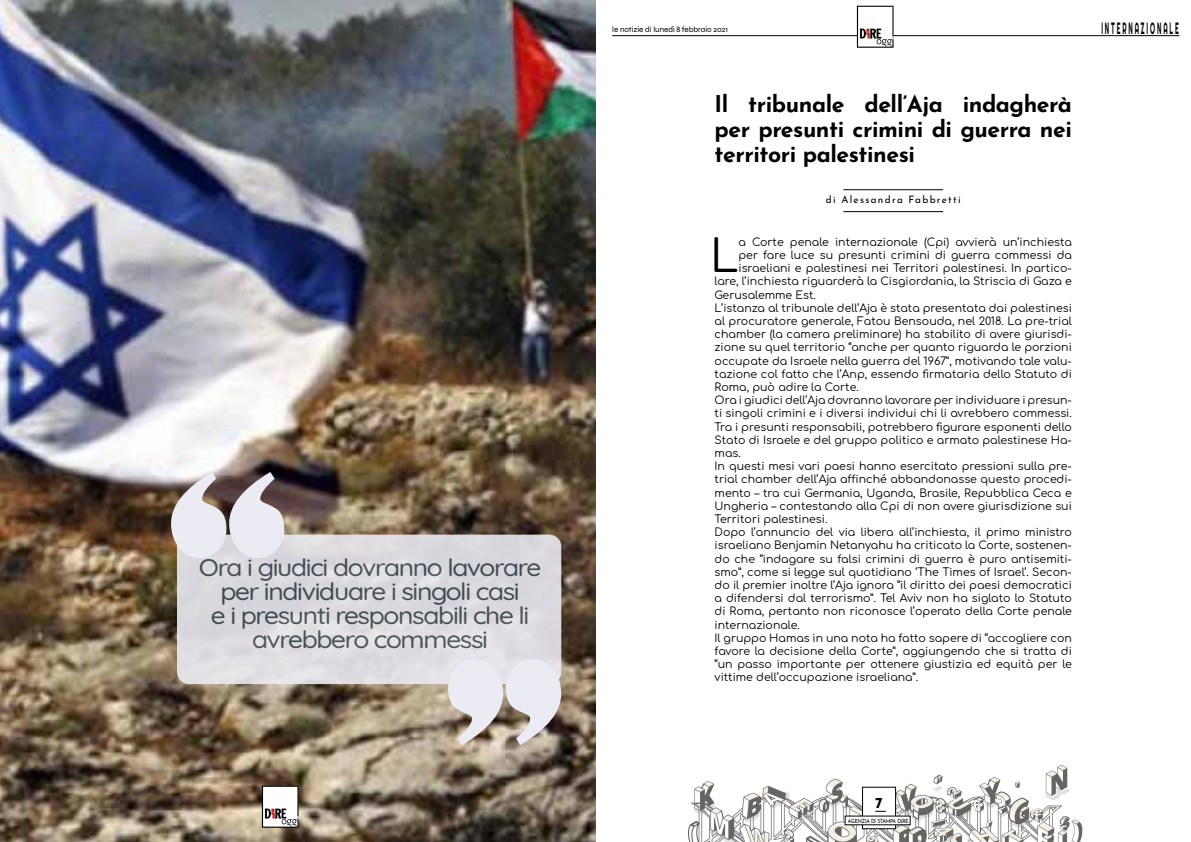
<style>
.page{position:relative;width:1191px;height:842px;background:#fff}
.page>*{position:absolute;margin:0;border:0;box-sizing:border-box;transform-origin:0 0}
.t1{font:44.8px "Comfortaa";color:#000}
.t2{font:300 24px/24px "Quicksand";letter-spacing:-.05em;color:#445258;text-align:center;scale:1.1 1}
.t3{font:700 23px/25px "Josefin Sans";letter-spacing:-.02em;color:#000;text-align:justify}
.t4{font:16.4px "Righteous";letter-spacing:.29em;color:#000;scale:.39 1}
.t5{font:700 15px "Josefin Sans";color:#000}
.t6{font:11px "Comfortaa";color:#000}
.t7{font:10.2px "Josefin Sans";letter-spacing:.13em;color:#000}
.t8{font:8px "Syne";color:#000}
.t9{font:5.7px "Josefin Sans";letter-spacing:-.04em;color:#000;scale:.88 1}
.s1{font-weight:700}
</style>
<div class="page">
<img style="left:688px;top:764px;width:395px;height:78px">
<hr style="left:843px;top:211px;width:100px;height:1px;background:#000">
<hr style="left:843px;top:189px;width:100px;height:1px;background:#000">
<img style="left:0;top:0;width:595px;height:842px">
<svg style="left:171px;top:472px;width:113px;height:86px;background:#b5adaf"></svg>
<svg style="left:448px;top:675px;width:113px;height:70px;background:#c4beba"></svg>
<svg style="left:177px;top:535px;width:384px;height:149px;background:#dddce1"></svg>
<hr style="left:612px;top:35px;width:567px;height:1px;background:#000">
<div style="left:862px;top:787px;width:34px;height:42px;background:#fff;border:1px solid #000"></div>
<div style="left:845px;top:816px;width:65px;height:9px;background:#fff"></div>
<img style="left:842px;top:5px;width:74px;height:42px">
<img style="left:247px;top:784px;width:73px;height:43px">
<h2 class="t2" style="left:199px;top:553px;width:313px">Ora i giudici dovranno lavorare per individuare i singoli casi<br>e i presunti responsabili che li avrebbero commessi</h2>
<p class="t8" style="left:612px;top:24px;width:117px">le notizie di lunedì 8 febbraio 2021</p>
<h3 class="t3" style="left:714px;top:89px;width:359px">Il tribunale dell’Aja indagherà per presunti crimini di guerra nei territori palestinesi</h3>
<p class="t7" style="left:826px;top:192px;width:136px">di Alessandra Fabbretti</p>
<h1 class="t1" style="left:710px;top:215px;width:30px">L</h1>
<p class="t6" style="left:738px;top:232px;width:335px">a Corte penale internazionale (Cpi) avvierà un’inchiesta</p>
<p class="t6" style="left:738px;top:245px;width:335px">per fare luce su presunti crimini di guerra commessi da</p>
<p class="t6" style="left:738px;top:258px;width:335px">israeliani e palestinesi nei Territori palestinesi. In partico-</p>
<p class="t6" style="left:714px;top:271px;width:359px">lare, l’inchiesta riguarderà la Cisgiordania, la Striscia di Gaza e</p>
<p class="t6" style="left:714px;top:285px;width:103px">Gerusalemme Est.</p>
<p class="t6" style="left:714px;top:298px;width:359px">L’istanza al tribunale dell’Aja è stata presentata dai palestinesi</p>
<p class="t6" style="left:714px;top:311px;width:359px">al procuratore generale, Fatou Bensouda, nel 2018. La pre-trial</p>
<p class="t6" style="left:714px;top:324px;width:359px">chamber (la camera preliminare) ha stabilito di avere giurisdi-</p>
<p class="t6" style="left:714px;top:337px;width:359px">zione su quel territorio “anche per quanto riguarda le porzioni</p>
<p class="t6" style="left:714px;top:351px;width:359px">occupate da Israele nella guerra del 1967”, motivando tale valu-</p>
<p class="t6" style="left:714px;top:364px;width:359px">tazione col fatto che l’Anp, essendo firmataria dello Statuto di</p>
<p class="t6" style="left:714px;top:377px;width:146px">Roma, può adire la Corte.</p>
<p class="t6" style="left:714px;top:390px;width:359px">Ora i giudici dell’Aja dovranno lavorare per individuare i presun-</p>
<p class="t6" style="left:714px;top:403px;width:359px">ti singoli crimini e i diversi individui chi li avrebbero commessi.</p>
<p class="t6" style="left:714px;top:417px;width:359px">Tra i presunti responsabili, potrebbero figurare esponenti dello</p>
<p class="t6" style="left:714px;top:430px;width:359px">Stato di Israele e del gruppo politico e armato palestinese Ha-</p>
<p class="t6" style="left:714px;top:443px;width:28px">mas.</p>
<p class="t6" style="left:714px;top:456px;width:359px">In questi mesi vari paesi hanno esercitato pressioni sulla pre-</p>
<p class="t6" style="left:714px;top:469px;width:359px">trial chamber dell’Aja affinché abbandonasse questo procedi-</p>
<p class="t6" style="left:714px;top:483px;width:359px">mento – tra cui Germania, Uganda, Brasile, Repubblica Ceca e</p>
<p class="t6" style="left:714px;top:496px;width:359px">Ungheria – contestando alla Cpi di non avere giurisdizione sui</p>
<p class="t6" style="left:714px;top:509px;width:114px">Territori palestinesi.</p>
<p class="t6" style="left:714px;top:522px;width:359px">Dopo l’annuncio del via libera all’inchiesta, il primo ministro</p>
<p class="t6" style="left:714px;top:535px;width:359px">israeliano Benjamin Netanyahu ha criticato la Corte, sostenen-</p>
<p class="t6" style="left:714px;top:549px;width:359px">do che “indagare su falsi crimini di guerra è puro antisemiti-</p>
<p class="t6" style="left:714px;top:562px;width:359px">smo”, come si legge sul quotidiano ‘The Times of Israel’. Secon-</p>
<p class="t6" style="left:714px;top:575px;width:359px">do il premier inoltre l’Aja ignora “il diritto dei paesi democratici</p>
<p class="t6" style="left:714px;top:588px;width:359px">a difendersi dal terrorismo”. Tel Aviv non ha siglato lo Statuto</p>
<p class="t6" style="left:714px;top:601px;width:359px">di Roma, pertanto non riconosce l’operato della Corte penale</p>
<p class="t6" style="left:714px;top:615px;width:87px">internazionale.</p>
<p class="t6" style="left:714px;top:628px;width:359px">Il gruppo Hamas in una nota ha fatto sapere di “accogliere con</p>
<p class="t6" style="left:714px;top:641px;width:359px">favore la decisione della Corte”, aggiungendo che si tratta di</p>
<p class="t6" style="left:714px;top:654px;width:359px">“un passo importante per ottenere giustizia ed equità per le</p>
<p class="t6" style="left:714px;top:667px;width:205px">vittime dell’occupazione israeliana”.</p>
<h3 class="t4" style="left:1101px;top:17px;width:200px">INTERNAZIONALE</h3>
<h3 class="t5" style="left:875px;top:792px;width:9px">7</h3>
<p class="t9" style="left:848px;top:816px;width:71px">AGENZIA DI STAMPA D<span class="s1">i</span>RE</p>
</div>
